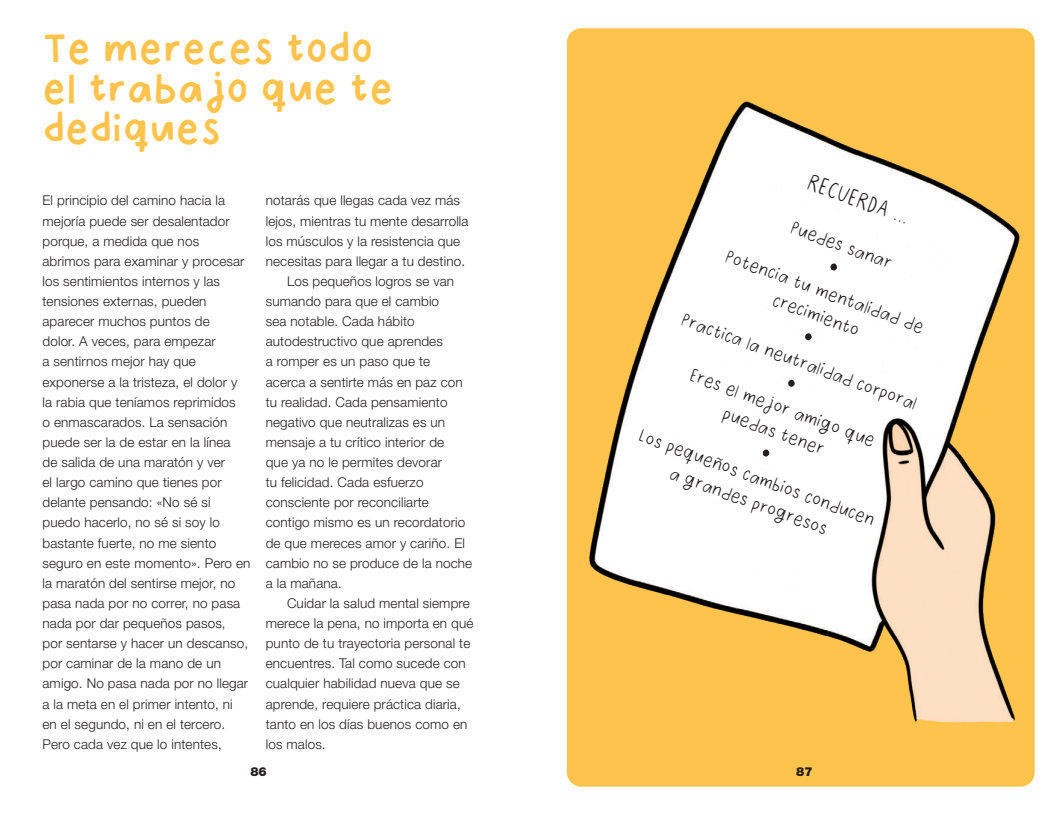
<style>
.page{position:relative;width:1063px;height:815px;background:#fff}
.page>*{position:absolute;margin:0;border:0;box-sizing:border-box;transform-origin:0 0}
.A_head{font:700 46.5px/40.2px "Blocky";color:#fec34d}
.takeaways_header{font:27.88px "Tildas Scribbles";color:#231f20}
.takeaways_body{font:21.62px/24.8px "Tildas Scribbles";color:#231f20;text-align:center}
.body_text_FIRST{font:300 13.5px/20.1px "Helvetica Neue LT Std";letter-spacing:.01em;color:#231f20}
.body_text{font:300 13.5px/20.1px "Helvetica Neue LT Std";letter-spacing:.01em;color:#231f20}
.t1{font:900 12.38px "Helvetica Neue LT Std";color:#231f20}
</style>
<div class="page">
<div style="left:567px;top:28px;width:468px;height:759px;background:#fec34d;border-radius:14px"></div>
<img style="left:589px;top:101px;width:431px;height:622px">
<svg style="left:830px;top:263px;width:8px;height:8px"></svg>
<svg style="left:804px;top:332px;width:9px;height:9px"></svg>
<svg style="left:787px;top:379px;width:9px;height:9px"></svg>
<svg style="left:762px;top:449px;width:8px;height:8px"></svg>
<p class="A_head" style="left:43px;top:31px;width:353px">Te mereces todo el trabajo que te dediques</p>
<p class="body_text_FIRST" style="left:43px;top:190px;width:210px">El principio del camino hacia la mejoría puede ser desalentador porque, a medida que nos<br>abrimos para examinar y procesar los sentimientos internos y las tensiones externas, pueden aparecer muchos puntos de<br>dolor. A veces, para empezar<br>a sentirnos mejor hay que exponerse a la tristeza, el dolor y<br>la rabia que teníamos reprimidos<br>o enmascarados. La sensación puede ser la de estar en la línea<br>de salida de una maratón y ver<br>el largo camino que tienes por delante pensando: «No sé si puedo hacerlo, no sé si soy lo bastante fuerte, no me siento seguro en este momento». Pero en la maratón del sentirse mejor, no pasa nada por no correr, no pasa nada por dar pequeños pasos,<br>por sentarse y hacer un descanso, por caminar de la mano de un amigo. No pasa nada por no llegar a la meta en el primer intento, ni<br>en el segundo, ni en el tercero.<br>Pero cada vez que lo intentes,</p>
<p class="body_text_FIRST" style="left:266px;top:190px;width:204px">notarás que llegas cada vez más lejos, mientras tu mente desarrolla los músculos y la resistencia que necesitas para llegar a tu destino.</p>
<p class="body_text" style="left:266px;top:271px;width:208px;text-indent:21px">Los pequeños logros se van sumando para que el cambio<br>sea notable. Cada hábito autodestructivo que aprendes<br>a romper es un paso que te acerca a sentirte más en paz con tu realidad. Cada pensamiento negativo que neutralizas es un mensaje a tu crítico interior de<br>que ya no le permites devorar<br>tu felicidad. Cada esfuerzo consciente por reconciliarte contigo mismo es un recordatorio de que mereces amor y cariño. El cambio no se produce de la noche a la mañana.</p>
<p class="body_text" style="left:266px;top:593px;width:209px;text-indent:21px">Cuidar la salud mental siempre merece la pena, no importa en qué punto de tu trayectoria personal te encuentres. Tal como sucede con cualquier habilidad nueva que se aprende, requiere práctica diaria, tanto en los días buenos como en los malos.</p>
<p class="takeaways_header" style="left:813px;top:170px;width:107px;rotate:20deg">RECUERDA …</p>
<p class="takeaways_body" style="left:796px;top:216px;width:108px;rotate:20deg">Puedes sanar</p>
<p class="takeaways_body" style="left:730px;top:245px;width:211px;rotate:20deg">Potencia tu mentalidad de crecimiento</p>
<p class="takeaways_body" style="left:686px;top:308px;width:251px;rotate:20deg">Practica la neutralidad corporal</p>
<p class="takeaways_body" style="left:695px;top:364px;width:197px;rotate:20deg">Eres el mejor amigo que puedas tener</p>
<p class="takeaways_body" style="left:644px;top:424px;width:251px;rotate:20deg">Los pequeños cambios conducen a grandes progresos</p>
<p class="t1" style="left:250px;top:764px;width:18px">86</p>
<p class="t1" style="left:796px;top:764px;width:18px">87</p>
</div>
